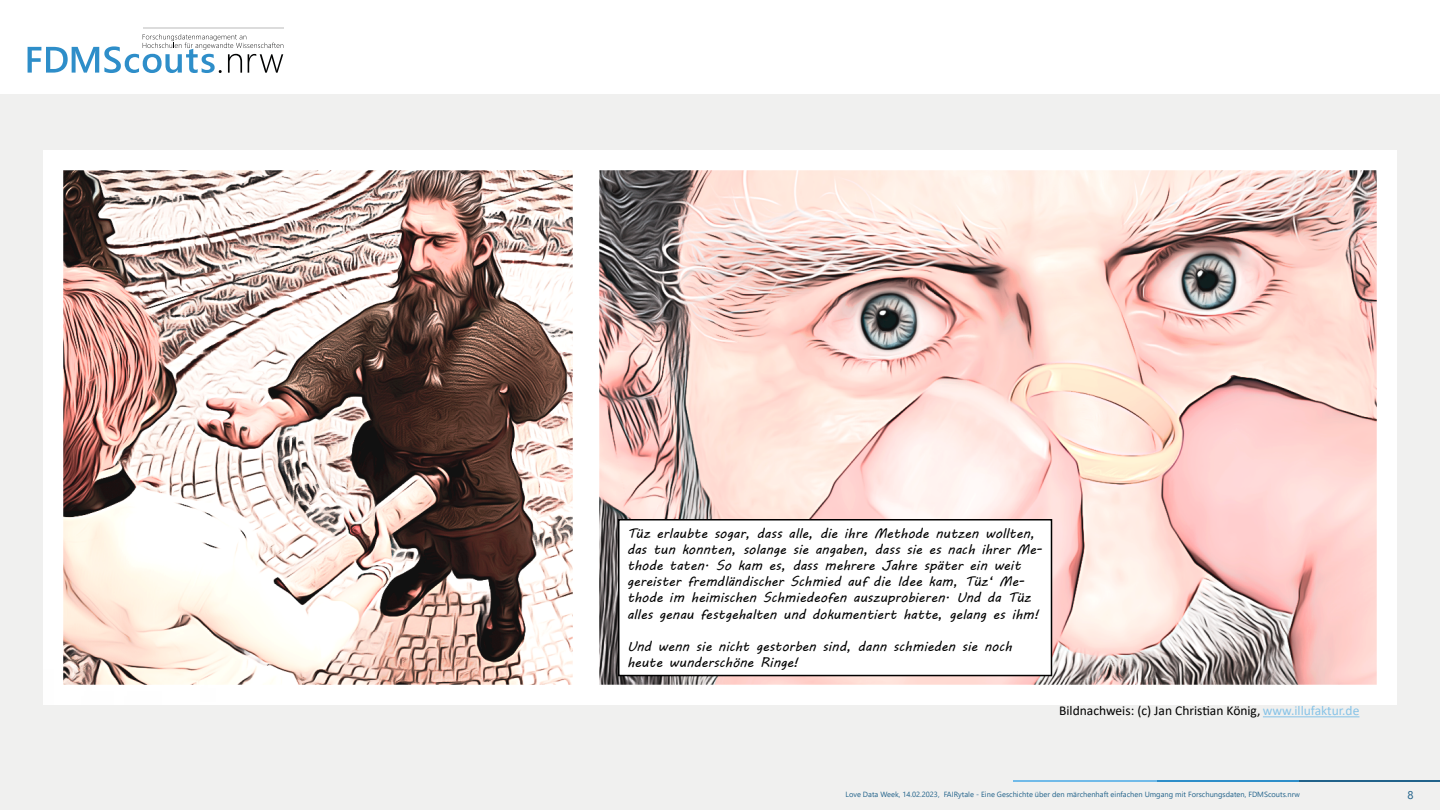
<style>
.page{position:relative;width:1440px;height:810px;background:#fff}
.page>*{position:absolute;margin:0;border:0;box-sizing:border-box;transform-origin:0 0}
.t1{font:13.5px/16.2px "MV Boli";color:#000}
.t2{font:13.5px "Calibri";color:#000}
.t3{font:11.25px "Segoe UI";color:#21628a}
.t4{font:7.5px "Segoe UI";color:#21628a}
.s1{color:#87c3e7}
</style>
<div class="page">
<div style="left:0;top:94px;width:1440px;height:716px;background:#f0f0ef"></div>
<img style="left:43px;top:151px;width:535px;height:553px">
<img style="left:578px;top:151px;width:819px;height:553px">
<hr style="left:1263px;top:716px;width:96px;height:1px;background:#87c3e7">
<svg style="left:28px;top:34px;width:255px;height:39px"></svg>
<hr style="left:144px;top:28px;width:140px;height:1px;background:#dcdcdc">
<hr style="left:1013px;top:781px;width:144px;height:1px;background:#71bae8">
<hr style="left:1157px;top:781px;width:143px;height:1px;background:#2e8ec9">
<hr style="left:1299px;top:781px;width:141px;height:1px;background:#21628a">
<div style="left:619px;top:520px;width:433px;height:156px;background:#fff"></div>
<div style="left:618px;top:519px;width:434px;height:157px;border:2px solid #000"></div>
<p class="t1" style="left:627px;top:525px;width:417px">Tüz erlaubte sogar, dass alle, die ihre Methode nutzen wollten, das tun konnten, solange sie angaben, dass sie es nach ihrer Me&shy;thode taten. So kam es, dass mehrere Jahre später ein weit gereister fremdländischer Schmied auf die Idee kam, Tüz‘ Me&shy;thode im heimischen Schmiedeofen auszuprobieren. Und da Tüz alles genau festgehalten und dokumentiert hatte, gelang es ihm!</p>
<p class="t1" style="left:627px;top:638px;width:386px">Und wenn sie nicht gestorben sind, dann schmieden sie noch heute wunderschöne Ringe!</p>
<p class="t2" style="left:1059px;top:701px;width:302px">Bildnachweis: (c) Jan Christian König, <span class="s1">www.illufaktur.de</span></p>
<p class="t4" style="left:845px;top:788px;width:456px">Love Data Week, 14.02.2023, FAIRytale - Eine Geschichte über den märchenhaft einfachen Umgang mit Forschungsdaten, FDMScouts.nrw</p>
<p class="t3" style="left:1407px;top:784px;width:8px">8</p>
</div>
